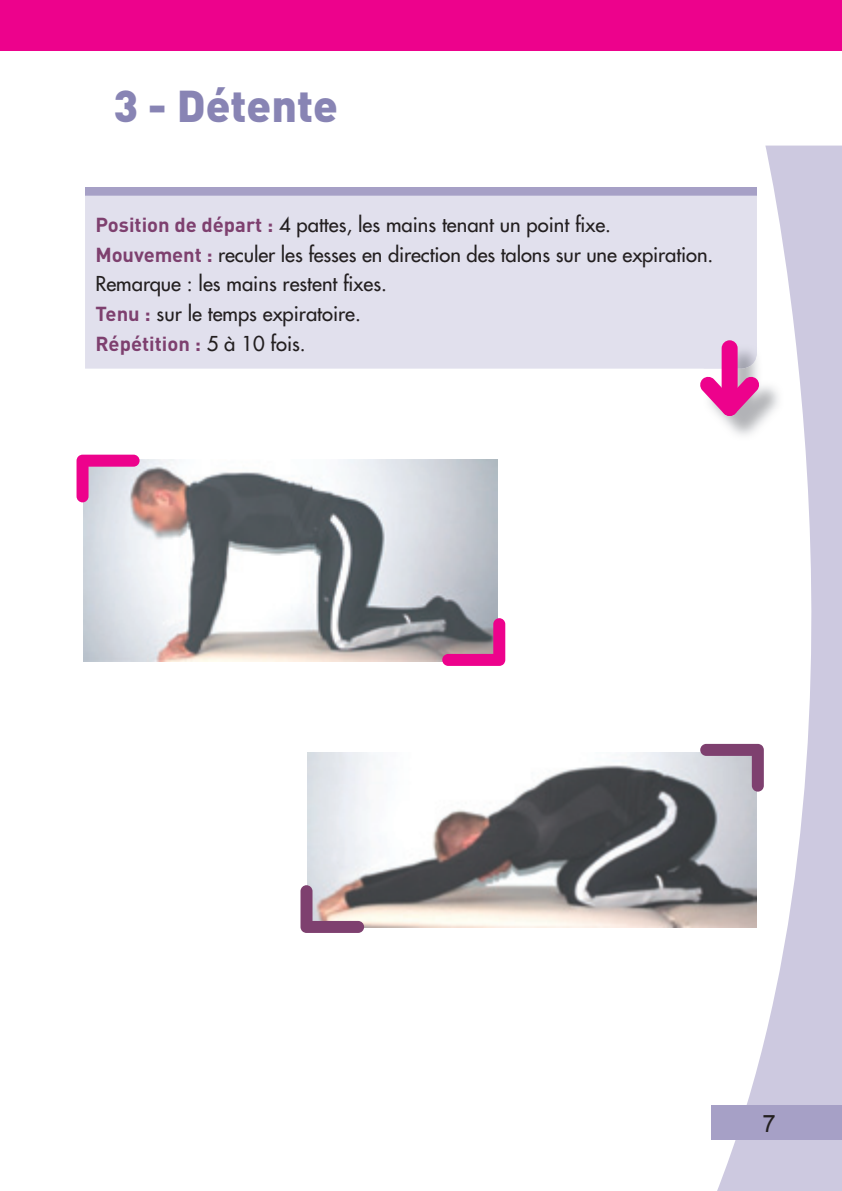
<style>
.page{position:relative;width:842px;height:1191px;background:#fff}
.page>*{position:absolute;margin:0;border:0;box-sizing:border-box;transform-origin:0 0}
.t1{font:900 44px "DIN";color:#8884b4}
.t2{font:24px "Arial";color:#231f20}
.t3{font:20px/29.6px "Futura";color:#231f20}
.t4{font:700 20px "DIN";color:#7e406f}
.s1{font-family:"DIN";font-weight:700;color:#7e406f}
.s2{font-family:"Futura";font-weight:400;color:#231f20}
</style>
<div class="page">
<svg style="left:706px;top:146px;width:136px;height:1045px"></svg>
<div style="left:0;top:0;width:842px;height:51px;background:#ed028c"></div>
<div style="left:711px;top:1106px;width:131px;height:34px;background:#a6a0c6"></div>
<div style="left:85px;top:187px;width:672px;height:9px;background:#a6a0c6"></div>
<div style="left:85px;top:196px;width:672px;height:173px;background:#e1e0ed"></div>
<img style="left:706px;top:343px;width:77px;height:97px">
<img style="left:704px;top:343px;width:53px;height:26px">
<div style="left:722px;top:340px;width:16px;height:76px;background:#ed028c;border-radius:8px"></div>
<svg style="left:700px;top:376px;width:60px;height:40px"></svg>
<img style="left:83px;top:459px;width:414px;height:202px">
<img style="left:307px;top:753px;width:450px;height:174px">
<svg style="left:77px;top:454px;width:63px;height:48px;background:#dd86be"></svg>
<svg style="left:442px;top:618px;width:63px;height:48px;background:#a34b81"></svg>
<svg style="left:700px;top:744px;width:64px;height:47px;background:#b09ab0"></svg>
<svg style="left:300px;top:885px;width:64px;height:48px;background:#ab8794"></svg>
<h1 class="t1" style="left:113px;top:77px;width:226px">3 - Détente</h1>
<p class="t3" style="left:95px;top:210px;width:619px"><span class="s1">Position de départ :</span> 4 pattes, les mains tenant un point fixe.<br><span class="s1">Mouvement :</span> reculer les fesses en direction des talons sur une expiration.<br>Remarque : les mains restent fixes.<br><span class="s1">Tenu :</span> sur le temps expiratoire.</p>
<p class="t4" style="left:95px;top:330px;width:212px">Répétition : <span class="s2">5 à 10 fois.</span></p>
<p class="t2" style="left:763px;top:1107px;width:15px">7</p>
</div>
